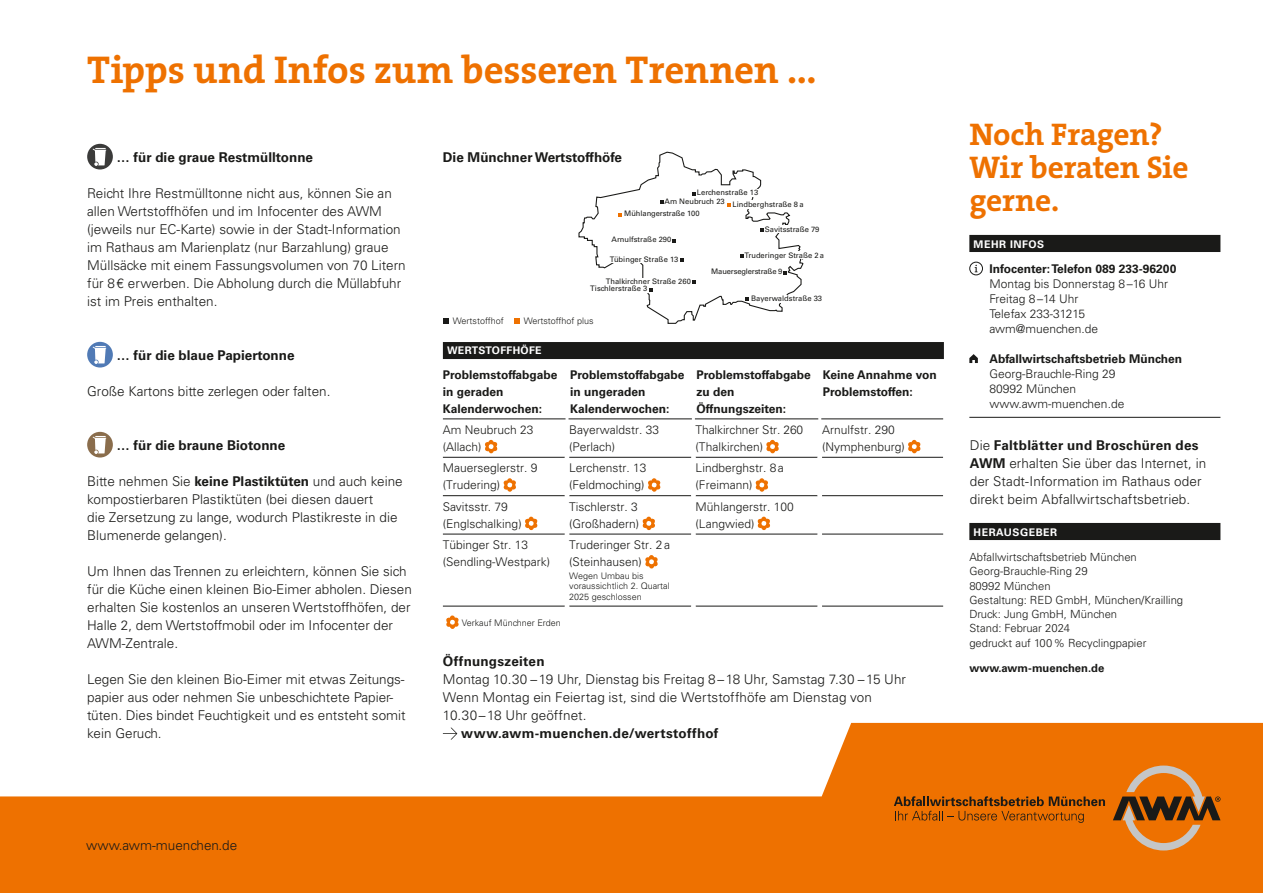
<style>
.page{position:relative;width:1263px;height:893px;background:#fff}
.page>*{position:absolute;margin:0;border:0;box-sizing:border-box;transform-origin:0 0}
.t1{font:39px "The Serif HP7 Bld";letter-spacing:-.005em;color:#ee7100}
.t2{font:31.5px/33px "The Serif HP7 Bld";letter-spacing:-.01em;color:#ee7100}
.t3{font:300 13.5px/18px "Univers LT Std";color:#1a1a18}
.t4{font:700 13.5px "Univers LT Std";color:#1a1a18}
.t5{font:700 13.5px "Univers LT Std";letter-spacing:.02em;color:#1a1a18}
.t6{font:300 12px/17px "Univers LT Std";color:#1a1a18}
.t7{font:700 12px/17px "Univers LT Std";color:#1a1a18}
.t8{font:300 11.25px/14.2px "Univers LT Std";color:#1a1a18}
.t9{font:700 11.25px "Univers LT Std";color:#1a1a18}
.t10{font:700 10.5px "Univers LT Std";letter-spacing:.05em;color:#fff}
.t11{font:700 10.5px "Univers LT Std";letter-spacing:.03em;color:#fff}
.t12{font:300 9px/10.5px "Univers LT Std";color:#1a1a18}
.t13{font:7.65px/12.3px "Univers LT Std";color:#1a1a18}
.t14{font:7.65px/16.5px "Univers LT Std";letter-spacing:-.02em;color:#1a1a18}
.s1{font-weight:700}
</style>
<div class="page">
<svg style="left:0;top:723px;width:1263px;height:170px;fill:#ee7100"></svg>
<svg style="left:1113px;top:765px;width:107px;height:85px;background:#c37024"></svg>
<svg style="left:894px;top:773px;width:211px;height:50px;background:#d46602"></svg>
<div style="left:969px;top:523px;width:251px;height:17px;background:#1a1a18"></div>
<svg style="left:87px;top:144px;width:26px;height:26px"></svg>
<svg style="left:87px;top:342px;width:26px;height:26px"></svg>
<svg style="left:87px;top:432px;width:26px;height:26px"></svg>
<svg style="left:443px;top:318px;width:6px;height:6px"></svg>
<svg style="left:514px;top:318px;width:5px;height:6px"></svg>
<div style="left:969px;top:235px;width:251px;height:17px;background:#1a1a18"></div>
<hr style="left:969px;top:417px;width:251px;height:1px;background:#1a1a18">
<svg style="left:975px;top:265px;width:2px;height:7px"></svg>
<div style="left:969px;top:262px;width:14px;height:13px;border:1px solid #1a1a18;border-radius:50%"></div>
<svg style="left:969px;top:354px;width:9px;height:9px"></svg>
<div style="left:443px;top:342px;width:501px;height:17px;background:#1a1a18"></div>
<hr style="left:443px;top:457px;width:122px;height:1px;background:#1a1a18">
<hr style="left:696px;top:457px;width:121px;height:1px;background:#1a1a18">
<hr style="left:822px;top:457px;width:121px;height:1px;background:#1a1a18">
<hr style="left:443px;top:495px;width:122px;height:1px;background:#1a1a18">
<hr style="left:569px;top:495px;width:122px;height:1px;background:#1a1a18">
<hr style="left:696px;top:495px;width:121px;height:1px;background:#1a1a18">
<hr style="left:822px;top:495px;width:121px;height:1px;background:#1a1a18">
<hr style="left:569px;top:534px;width:122px;height:1px;background:#1a1a18">
<hr style="left:443px;top:534px;width:122px;height:1px;background:#1a1a18">
<hr style="left:696px;top:534px;width:121px;height:1px;background:#1a1a18">
<hr style="left:822px;top:534px;width:121px;height:1px;background:#1a1a18">
<hr style="left:443px;top:606px;width:122px;height:1px;background:#1a1a18">
<hr style="left:569px;top:606px;width:122px;height:1px;background:#1a1a18">
<hr style="left:696px;top:606px;width:121px;height:1px;background:#1a1a18">
<hr style="left:822px;top:606px;width:121px;height:1px;background:#1a1a18">
<hr style="left:443px;top:418px;width:122px;height:1px;background:#1a1a18">
<hr style="left:568px;top:418px;width:124px;height:1px;background:#1a1a18">
<hr style="left:695px;top:418px;width:123px;height:1px;background:#1a1a18">
<hr style="left:821px;top:418px;width:122px;height:1px;background:#1a1a18">
<hr style="left:569px;top:457px;width:122px;height:1px;background:#1a1a18">
<svg style="left:485px;top:440px;width:13px;height:13px"></svg>
<svg style="left:766px;top:440px;width:13px;height:13px"></svg>
<svg style="left:908px;top:440px;width:13px;height:13px"></svg>
<svg style="left:503px;top:478px;width:13px;height:14px"></svg>
<svg style="left:648px;top:478px;width:13px;height:14px"></svg>
<svg style="left:755px;top:478px;width:13px;height:14px"></svg>
<svg style="left:525px;top:517px;width:13px;height:13px"></svg>
<svg style="left:642px;top:517px;width:13px;height:13px"></svg>
<svg style="left:757px;top:517px;width:13px;height:13px"></svg>
<svg style="left:645px;top:555px;width:13px;height:13px"></svg>
<svg style="left:446px;top:615px;width:13px;height:14px"></svg>
<svg style="left:443px;top:728px;width:14px;height:12px"></svg>
<svg style="left:578px;top:151px;width:226px;height:173px"></svg>
<h1 class="t1" style="left:87px;top:44px;width:731px">Tipps und Infos zum besseren Trennen ...</h1>
<p class="t4" style="left:116px;top:149px;width:198px">… für die graue Restmülltonne</p>
<p class="t3" style="left:87px;top:184px;width:320px">Reicht Ihre Restmülltonne nicht aus, können Sie an allen Wertstoffhöfen und im Infocenter des AWM (jeweils nur EC-Karte) sowie in der Stadt-Information im Rathaus am Marienplatz (nur Barzahlung) graue Müllsäcke mit einem Fassungsvolumen von 70 Litern für 8€ erwerben. Die Abholung durch die Müllabfuhr ist im Preis enthalten.</p>
<p class="t4" style="left:116px;top:347px;width:180px">… für die blaue Papiertonne</p>
<p class="t3" style="left:87px;top:382px;width:245px">Große Kartons bitte zerlegen oder falten.</p>
<p class="t4" style="left:116px;top:437px;width:170px">… für die braune Biotonne</p>
<p class="t3" style="left:87px;top:472px;width:317px">Bitte nehmen Sie <span class="s1">keine Plastiktüten</span> und auch keine kompostierbaren Plastiktüten (bei diesen dauert<br>die Zersetzung zu lange, wodurch Plastikreste in die Blumenerde gelangen).</p>
<p class="t3" style="left:87px;top:562px;width:326px">Um Ihnen das Trennen zu erleichtern, können Sie sich für die Küche einen kleinen Bio-Eimer abholen. Diesen erhalten Sie kostenlos an unseren Wertstoffhöfen, der Halle 2, dem Wertstoffmobil oder im Infocenter der AWM-Zentrale.</p>
<p class="t3" style="left:87px;top:670px;width:320px">Legen Sie den kleinen Bio-Eimer mit etwas Zeitungs&shy;papier aus oder nehmen Sie unbeschichtete Papier&shy;tüten. Dies bindet Feuchtigkeit und es entsteht somit kein Geruch.</p>
<p class="t4" style="left:443px;top:149px;width:181px">Die Münchner Wertstoffhöfe</p>
<p class="t13" style="left:732px;top:187px;width:73px;line-height:11.4px;text-indent:-36px">Lerchenstraße 13<br>Lindberghstraße 8 a</p>
<p class="t13" style="left:624px;top:195px;width:102px;text-indent:40px">Am Neubruch 23<br>Mühlangerstraße 100</p>
<p class="t13" style="left:611px;top:233px;width:61px">Arnulfstraße 290</p>
<p class="t13" style="left:610px;top:253px;width:70px">Tübinger Straße 13</p>
<p class="t13" style="left:606px;top:275px;width:87px">Thalkirchner Straße 260</p>
<p class="t13" style="left:590px;top:283px;width:59px">Tischlerstraße 3</p>
<p class="t12" style="left:453px;top:316px;width:52px">Wertstoffhof</p>
<p class="t12" style="left:524px;top:316px;width:71px">Wertstoffhof plus</p>
<p class="t13" style="left:765px;top:223px;width:56px">Savitsstraße 79</p>
<p class="t14" style="left:711px;top:247px;width:114px;text-indent:33px">Truderinger Straße 2 a<br>Mauerseglerstraße 9</p>
<p class="t13" style="left:751px;top:292px;width:73px">Bayerwaldstraße 33</p>
<p class="t11" style="left:447px;top:344px;width:96px">WERTSTOFFHÖFE</p>
<p class="t7" style="left:443px;top:366px;width:116px">Problemstoffabgabe in geraden<br>Kalenderwochen:</p>
<p class="t7" style="left:570px;top:366px;width:116px">Problemstoffabgabe in ungeraden<br>Kalenderwochen:</p>
<p class="t7" style="left:696px;top:366px;width:116px">Problemstoffabgabe zu den<br>Öffnungszeiten:</p>
<p class="t7" style="left:823px;top:366px;width:115px">Keine Annahme von<br>Problemstoffen:</p>
<p class="t6" style="left:443px;top:421px;width:92px">Am Neubruch 23 (Allach)</p>
<p class="t6" style="left:569px;top:421px;width:92px">Bayerwaldstr. 33 (Perlach)</p>
<p class="t6" style="left:696px;top:421px;width:109px">Thalkirchner Str. 260 (Thalkirchen)</p>
<p class="t6" style="left:822px;top:421px;width:84px">Arnulfstr. 290 (Nymphenburg)</p>
<p class="t6" style="left:443px;top:460px;width:96px">Mauerseglerstr. 9 (Trudering)</p>
<p class="t6" style="left:569px;top:460px;width:79px">Lerchenstr. 13 (Feldmoching)</p>
<p class="t6" style="left:696px;top:460px;width:90px">Lindberghstr. 8a (Freimann)</p>
<p class="t6" style="left:443px;top:498px;width:80px">Savitsstr. 79 (Englschalking)</p>
<p class="t6" style="left:569px;top:498px;width:72px">Tischlerstr. 3 (Großhadern)</p>
<p class="t6" style="left:696px;top:498px;width:100px">Mühlangerstr. 100 (Langwied)</p>
<p class="t6" style="left:443px;top:536px;width:109px">Tübinger Str. 13 (Sendling-Westpark)</p>
<p class="t6" style="left:569px;top:536px;width:102px">Truderinger Str. 2a (Steinhausen)</p>
<p class="t12" style="left:569px;top:570px;width:102px">Wegen Umbau bis voraussichtlich 2. Quartal<br>2025 geschlossen</p>
<p class="t12" style="left:462px;top:617px;width:100px">Verkauf Münchner Erden</p>
<p class="t5" style="left:443px;top:653px;width:103px">Öffnungszeiten</p>
<p class="t3" style="left:443px;top:670px;width:465px">Montag 10.30 –19 Uhr, Dienstag bis Freitag 8–18 Uhr, Samstag 7.30 –15 Uhr<br>Wenn Montag ein Feiertag ist, sind die Wertstoffhöfe am Dienstag von<br>10.30–18 Uhr geöffnet.</p>
<p class="t5" style="left:461px;top:725px;width:259px">www.awm-muenchen.de/wertstoffhof</p>
<h2 class="t2" style="left:969px;top:117px;width:221px">Noch Fragen?<br>Wir beraten Sie gerne.</h2>
<p class="t10" style="left:974px;top:238px;width:72px">MEHR INFOS</p>
<p class="t7" style="left:989px;top:260px;width:189px">Infocenter: Telefon 089 233-96200</p>
<p class="t6" style="left:989px;top:276px;width:180px;line-height:15px">Montag bis Donnerstag 8–16 Uhr<br>Freitag 8–14 Uhr<br>Telefax 233-31215 awm@muenchen.de</p>
<p class="t7" style="left:989px;top:350px;width:194px">Abfallwirtschaftsbetrieb München</p>
<p class="t6" style="left:989px;top:366px;width:136px;line-height:15px">Georg-Brauchle-Ring 29<br>80992 München www.awm-muenchen.de</p>
<p class="t3" style="left:970px;top:436px;width:238px">Die <span class="s1">Faltblätter und Broschüren des AWM</span> erhalten Sie über das Internet, in der Stadt-Information im Rathaus oder direkt beim Abfallwirtschaftsbetrieb.</p>
<p class="t10" style="left:974px;top:526px;width:85px">HERAUSGEBER</p>
<p class="t8" style="left:969px;top:550px;width:215px">Abfallwirtschaftsbetrieb München<br>Georg-Brauchle-Ring 29<br>80992 München<br>Gestaltung: RED GmbH, München/Krailling<br>Druck: Jung GmbH, München<br>Stand: Februar 2024<br>gedruckt auf 100% Recyclingpapier</p>
<p class="t9" style="left:969px;top:661px;width:136px">www.awm-muenchen.de</p>
<p class="t3" style="left:86px;top:837px;width:152px">www.awm-muenchen.de</p>
</div>
